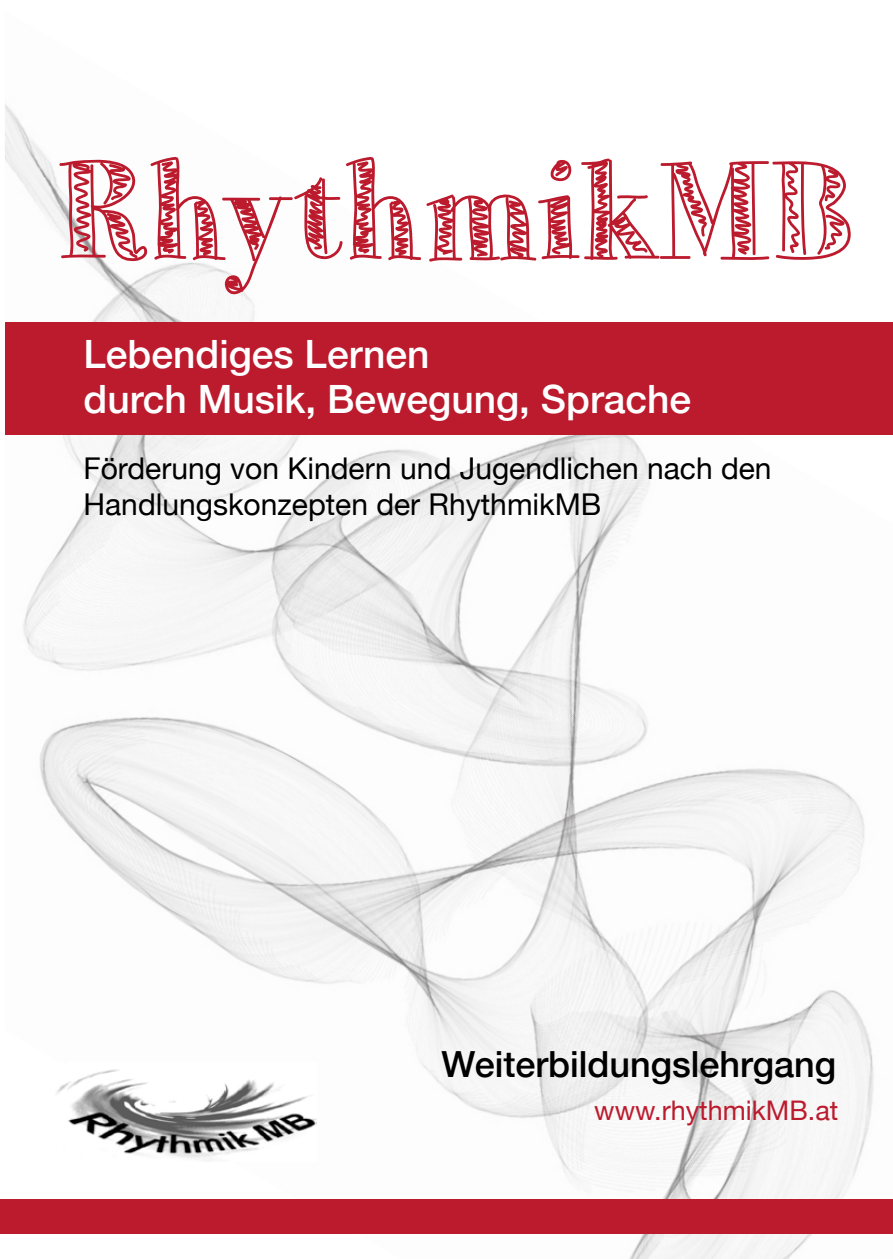
<style>
.page{position:relative;width:893px;height:1259px;background:#fff}
.page>*{position:absolute;margin:0;border:0;box-sizing:border-box;transform-origin:0 0}
.t1{font:141px "Little Bird";color:#bc1b2e}
.t2{font:500 39px "Helvetica Neue";color:#fff}
.t3{font:500 36px "Helvetica Neue";color:#000}
.t4{font:30px/36px "Helvetica Neue";color:#000}
.t5{font:27px "Helvetica Neue";color:#bc1b2e}
</style>
<div class="page">
<img style="left:5px;top:103px;width:888px;height:1156px">
<div style="left:0;top:1199px;width:893px;height:34px;background:#bc1b2e"></div>
<div style="left:6px;top:322px;width:887px;height:112px;background:#bc1b2e"></div>
<img style="left:56px;top:1062px;width:261px;height:99px">
<h1 class="t1" style="left:51px;top:135px;width:794px">RhythmikMB</h1>
<h2 class="t2" style="left:84px;top:322px;width:348px">Lebendiges Lernen</h2>
<h2 class="t2" style="left:84px;top:368px;width:609px">durch Musik, Bewegung, Sprache</h2>
<p class="t4" style="left:84px;top:452px;width:690px">Förderung von Kindern und Jugendlichen nach den<br>Handlungskonzepten der RhythmikMB</p>
<p class="t3" style="left:441px;top:1035px;width:396px">Weiterbildungslehrgang</p>
<p class="t5" style="left:594px;top:1091px;width:245px">www.rhythmikMB.at</p>
</div>
